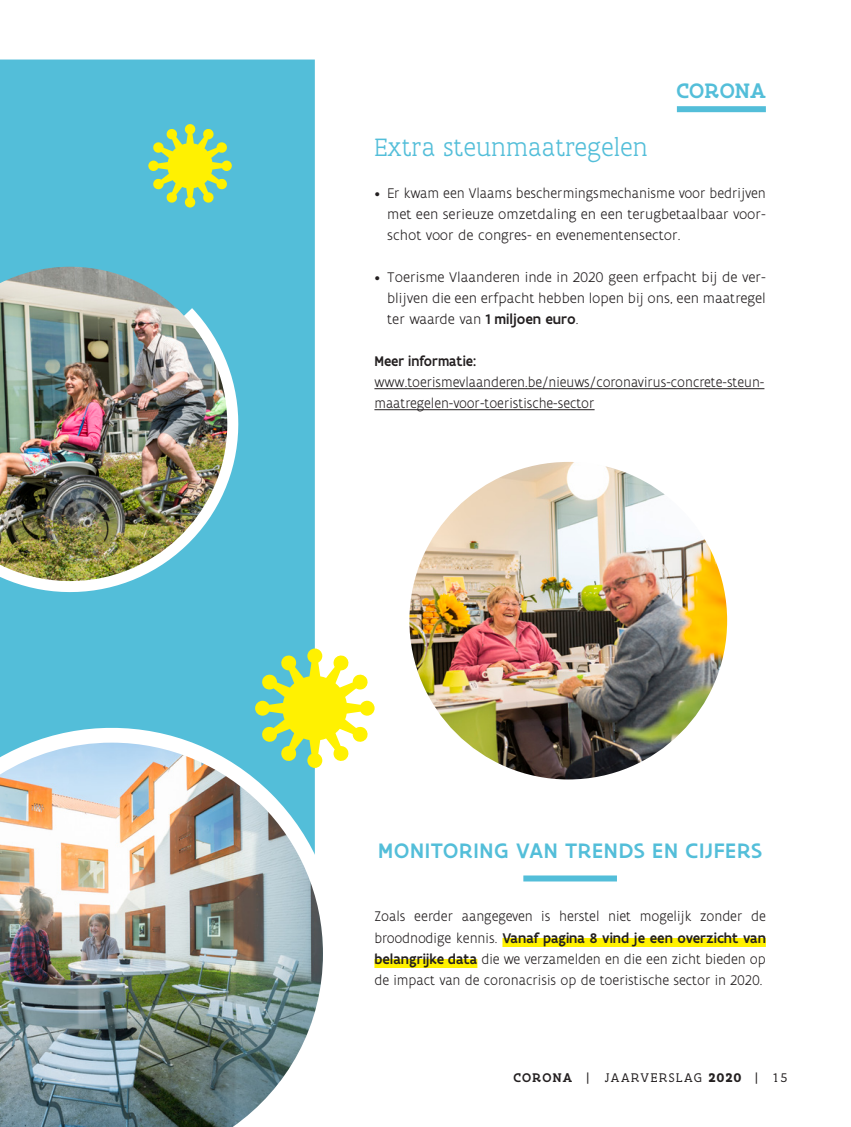
<style>
.page{position:relative;width:851px;height:1127px;background:#fff}
.page>*{position:absolute;margin:0;border:0;box-sizing:border-box;transform-origin:0 0}
.t1{font:300 27px "Flanders Art Serif";color:#53bed9}
.Tussentitel_blauw{font:500 22.5px "Flanders Art Sans";letter-spacing:.035em;color:#53bed9}
.t2{font:500 22.5px "Flanders Art Serif";letter-spacing:.02em;color:#53bed9}
.t3{font:300 15px/21px "Flanders Art Sans";color:#231f20;text-align:justify}
.t4{font:300 15px/21px "Flanders Art Sans";color:#231f20;text-align:justify;scale:.96 1}
.t5{font:300 15px/21px "Flanders Art Sans";color:#231f20;scale:.95 1}
.t6{font:500 15px "Flanders Art Sans";color:#231f20;scale:.96 1}
.t7{font:13.5px "Flanders Art Serif";letter-spacing:.12em;color:#231f20}
.s1{font-weight:500}
.s2{font-weight:700}
</style>
<div class="page">
<div style="left:0;top:60px;width:315px;height:646px;background:#53bed9"></div>
<hr style="left:374px;top:388px;width:390px;height:1px;background:#231f20">
<hr style="left:374px;top:409px;width:220px;height:1px;background:#231f20">
<div style="left:523px;top:875px;width:94px;height:6px;background:#53bed9"></div>
<div style="left:502px;top:938px;width:263px;height:9px;background:#fff101"></div>
<div style="left:374px;top:959px;width:103px;height:9px;background:#fff101"></div>
<svg style="left:255px;top:648px;width:119px;height:94px"></svg>
<svg style="left:0;top:706px;width:360px;height:55px;fill:#53bed9"></svg>
<img style="left:0;top:742px;width:323px;height:385px">
<svg style="left:0;top:308px;width:256px;height:302px;background:#64c4dc"></svg>
<img style="left:0;top:267px;width:229px;height:316px">
<img style="left:409px;top:462px;width:318px;height:317px;border-radius:159px">
<svg style="left:148px;top:124px;width:84px;height:84px;background:#a3d574"></svg>
<div style="left:676px;top:106px;width:89px;height:6px;background:#53bed9"></div>
<p class="t2" style="left:676px;top:76px;width:91px">CORONA</p>
<p class="t1" style="left:374px;top:131px;width:275px">Extra steunmaatregelen</p>
<p class="t3" style="left:387px;top:183px;width:380px;text-indent:-13px">• Er kwam een Vlaams beschermingsmechanisme voor bedrijven met een serieuze omzetdaling en een terugbetaalbaar voor&shy;schot voor de congres- en evenementensector.</p>
<p class="t3" style="left:387px;top:267px;width:380px;text-indent:-13px">• Toerisme Vlaanderen inde in 2020 geen erfpacht bij de ver&shy;blijven die een erfpacht hebben lopen bij ons, een maatregel ter waarde van <span class="s1">1 miljoen euro</span>.</p>
<p class="t6" style="left:374px;top:352px;width:108px">Meer informatie:</p>
<p class="t5" style="left:374px;top:372px;width:412px">www.toerismevlaanderen.be/nieuws/coronavirus-concrete-steun&shy;maatregelen-voor-toeristische-sector</p>
<p class="Tussentitel_blauw" style="left:378px;top:837px;width:385px">MONITORING VAN TRENDS EN CIJFERS</p>
<p class="t4" style="left:374px;top:906px;width:409px">Zoals eerder aangegeven is herstel niet mogelijk zonder de broodnodige kennis. <span class="s1">Vanaf pagina 8 vind je een overzicht van belangrijke data</span> die we verzamelden en die een zicht bieden op de impact van de coronacrisis op de toeristische sector in 2020.</p>
<p class="t7" style="left:513px;top:1069px;width:275px"><span class="s1">CORONA</span> | JAARVERSLAG <span class="s2">2020</span> | 15</p>
</div>
